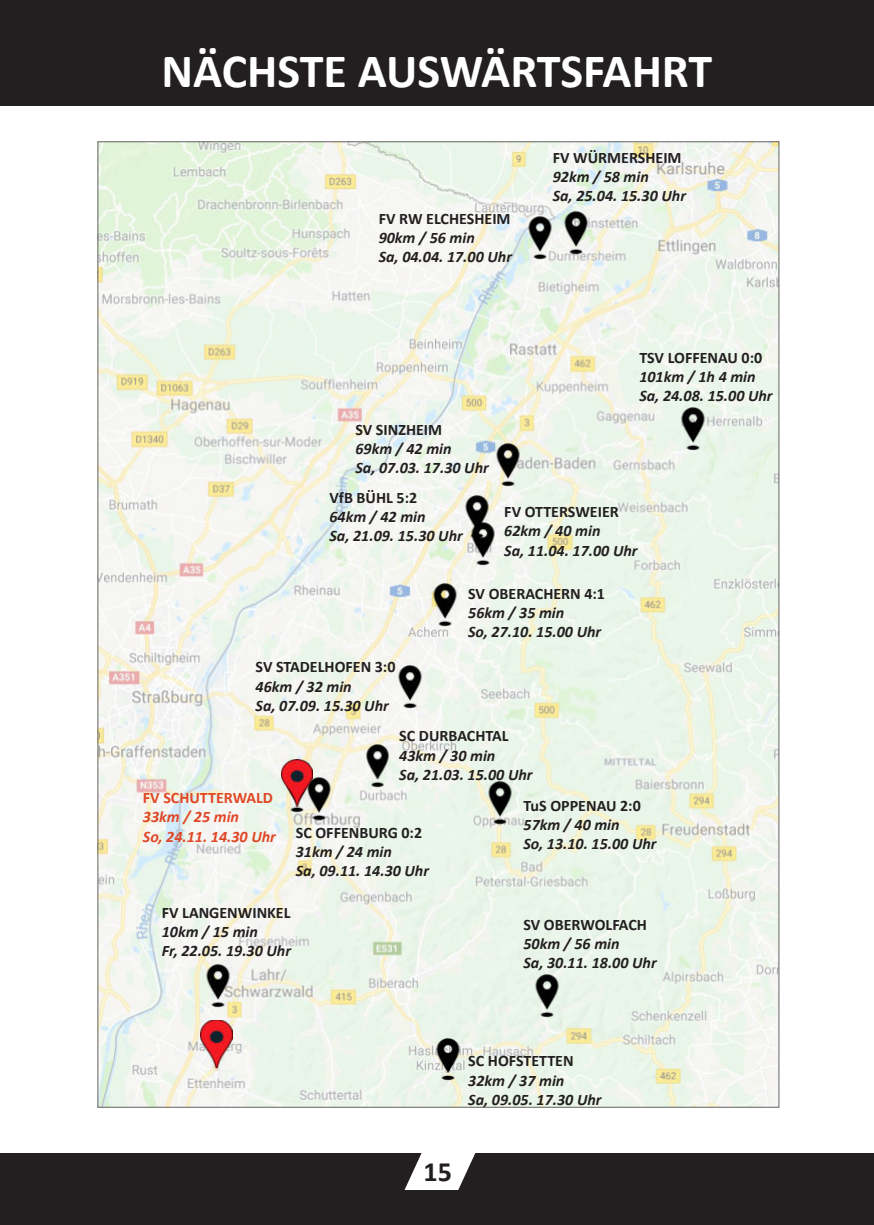
<style>
.page{position:relative;width:874px;height:1225px;background:#fff}
.page>*{position:absolute;margin:0;border:0;box-sizing:border-box;transform-origin:0 0}
.t1{font:700 48px "Calibri";color:#fff}
.t2{font:700 28px "Calibri";color:#231f20}
.t3{font:italic 700 16px/19.2px "Calibri";color:#231f20}
.t4{font:700 16px "Calibri";color:#231f20}
.t5{font:italic 700 16px/19.2px "Calibri";color:#df4725}
.t6{font:700 16px "Calibri";color:#df4725}
</style>
<div class="page">
<div style="left:0;top:0;width:873px;height:105px;background:#231f20"></div>
<div style="left:0;top:1153px;width:873px;height:72px;background:#231f20"></div>
<svg style="left:400px;top:1107px;width:85px;height:83px"></svg>
<img style="left:99px;top:143px;width:678px;height:962px">
<img style="left:476px;top:777px;width:47px;height:52px">
<img style="left:516px;top:212px;width:47px;height:51px">
<img style="left:387px;top:660px;width:46px;height:52px">
<img style="left:459px;top:518px;width:47px;height:52px">
<img style="left:484px;top:439px;width:47px;height:51px">
<img style="left:421px;top:578px;width:47px;height:52px">
<img style="left:669px;top:403px;width:47px;height:51px">
<img style="left:195px;top:959px;width:46px;height:52px">
<img style="left:274px;top:764px;width:46px;height:52px">
<img style="left:523px;top:969px;width:47px;height:52px">
<img style="left:424px;top:1033px;width:47px;height:52px">
<img style="left:552px;top:207px;width:47px;height:52px">
<img style="left:453px;top:490px;width:47px;height:52px">
<img style="left:354px;top:739px;width:46px;height:52px">
<img style="left:296px;top:772px;width:46px;height:52px">
<img style="left:201px;top:1020px;width:32px;height:47px">
<img style="left:281px;top:759px;width:32px;height:47px">
<h1 class="t1" style="left:161px;top:48px;width:552px">NÄCHSTE AUSWÄRTSFAHRT</h1>
<p class="t4" style="left:378px;top:211px;width:133px">FV RW ELCHESHEIM</p>
<p class="t3" style="left:378px;top:227px;width:135px">90km / 56 min<br>Sa, 04.04. 17.00 Uhr</p>
<p class="t4" style="left:355px;top:422px;width:88px">SV SINZHEIM</p>
<p class="t3" style="left:355px;top:438px;width:135px">69km / 42 min<br>Sa, 07.03. 17.30 Uhr</p>
<p class="t4" style="left:552px;top:150px;width:130px">FV WÜRMERSHEIM</p>
<p class="t3" style="left:552px;top:167px;width:135px">92km / 58 min<br>Sa, 25.04. 15.30 Uhr</p>
<p class="t4" style="left:639px;top:350px;width:124px">TSV LOFFENAU 0:0</p>
<p class="t3" style="left:639px;top:366px;width:135px">101km / 1h 4 min<br>Sa, 24.08. 15.00 Uhr</p>
<p class="t4" style="left:329px;top:489px;width:89px">VfB BÜHL 5:2</p>
<p class="t3" style="left:329px;top:506px;width:135px">64km / 42 min<br>Sa, 21.09. 15.30 Uhr</p>
<p class="t4" style="left:504px;top:504px;width:116px">FV OTTERSWEIER</p>
<p class="t3" style="left:504px;top:521px;width:135px">62km / 40 min<br>Sa, 11.04. 17.00 Uhr</p>
<p class="t4" style="left:255px;top:659px;width:141px">SV STADELHOFEN 3:0</p>
<p class="t3" style="left:255px;top:676px;width:135px">46km / 32 min<br>Sa, 07.09. 15.30 Uhr</p>
<p class="t4" style="left:468px;top:585px;width:138px">SV OBERACHERN 4:1</p>
<p class="t3" style="left:468px;top:602px;width:134px">56km / 35 min<br>So, 27.10. 15.00 Uhr</p>
<p class="t6" style="left:143px;top:790px;width:132px">FV SCHUTTERWALD</p>
<p class="t5" style="left:143px;top:807px;width:134px">33km / 25 min<br>So, 24.11. 14.30 Uhr</p>
<p class="t4" style="left:399px;top:728px;width:111px">SC DURBACHTAL</p>
<p class="t3" style="left:399px;top:745px;width:135px">43km / 30 min<br>Sa, 21.03. 15.00 Uhr</p>
<p class="t4" style="left:523px;top:797px;width:119px">TuS OPPENAU 2:0</p>
<p class="t3" style="left:523px;top:814px;width:134px">57km / 40 min<br>So, 13.10. 15.00 Uhr</p>
<p class="t4" style="left:296px;top:825px;width:128px">SC OFFENBURG 0:2</p>
<p class="t3" style="left:296px;top:841px;width:135px">31km / 24 min<br>Sa, 09.11. 14.30 Uhr</p>
<p class="t4" style="left:162px;top:905px;width:130px">FV LANGENWINKEL</p>
<p class="t3" style="left:162px;top:921px;width:131px">10km / 15 min<br>Fr, 22.05. 19.30 Uhr</p>
<p class="t4" style="left:523px;top:917px;width:125px">SV OBERWOLFACH</p>
<p class="t3" style="left:523px;top:933px;width:135px">50km / 56 min<br>Sa, 30.11. 18.00 Uhr</p>
<p class="t4" style="left:468px;top:1053px;width:107px">SC HOFSTETTEN</p>
<p class="t3" style="left:468px;top:1070px;width:135px">32km / 37 min<br>Sa, 09.05. 17.30 Uhr</p>
<h2 class="t2" style="left:423px;top:1158px;width:30px">15</h2>
</div>
